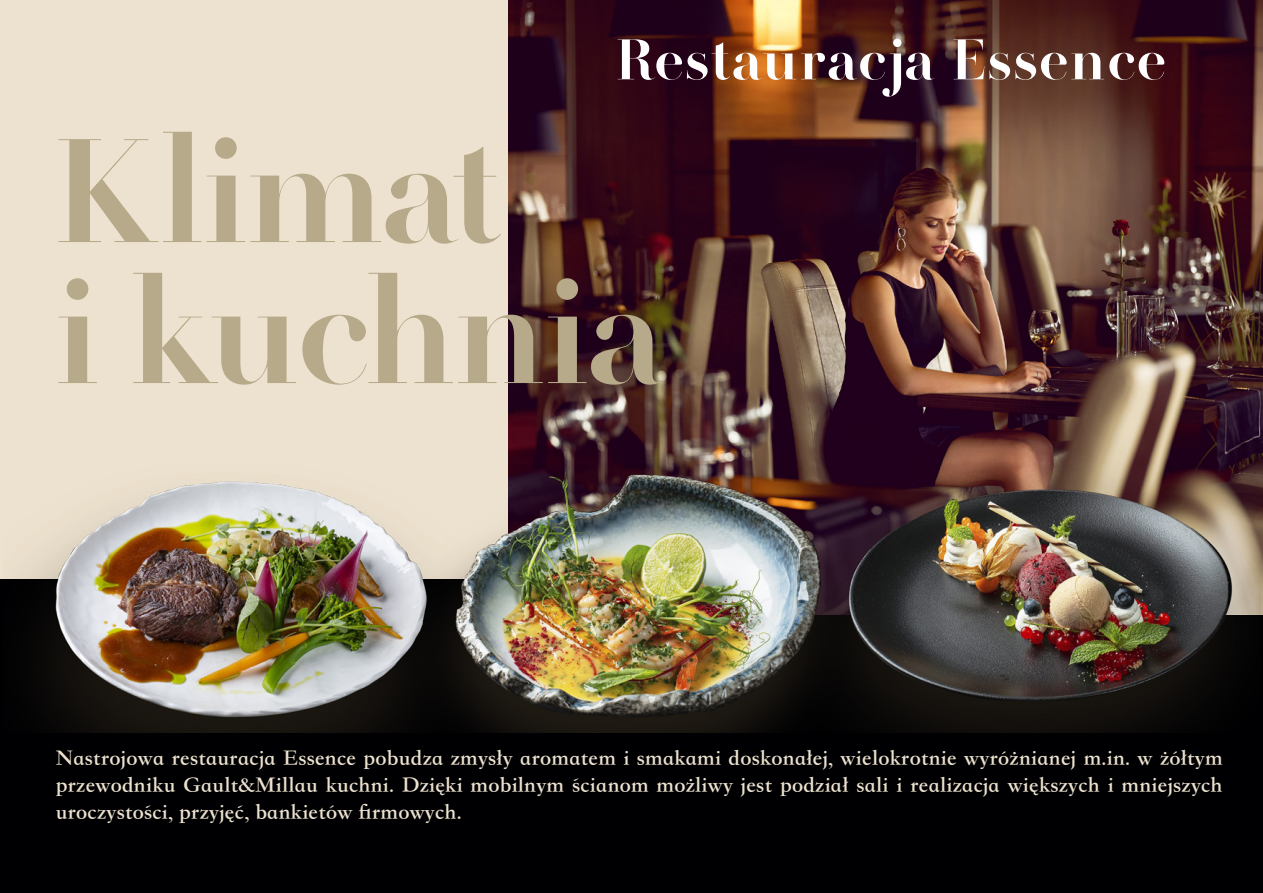
<style>
.page{position:relative;width:1263px;height:893px;background:#fff}
.page>*{position:absolute;margin:0;border:0;box-sizing:border-box;transform-origin:0 0}
.t1{font:147px "LT Afficher Neue Bold Display";color:#b6aa8a}
.t2{font:57px "LT Afficher Neue Bold Display";letter-spacing:.05em;color:#fff}
.t3{font:22.5px/27px "ST Songti SC Bold";letter-spacing:.01em;color:#ede2cf;text-align:justify}
</style>
<div class="page">
<div style="left:0;top:0;width:509px;height:579px;background:#ede2cf"></div>
<div style="left:0;top:579px;width:1263px;height:314px;background:#000002"></div>
<img style="left:509px;top:0;width:754px;height:615px">
<img style="left:3px;top:426px;width:1257px;height:306px">
<p class="t2" style="left:617px;top:24px;width:550px">Restauracja Essence</p>
<p class="t1" style="left:56px;top:100px;width:446px">Klimat</p>
<p class="t1" style="left:56px;top:241px;width:610px">i kuchnia</p>
<p class="t3" style="left:56px;top:745px;width:1168px">Nastrojowa restauracja Essence pobudza zmysły aromatem i smakami doskonałej, wielokrotnie wyróżnianej m.in. w żółtym przewodniku Gault&amp;Millau kuchni. Dzięki mobilnym ścianom możliwy jest podział sali i realizacja większych i mniejszych uroczystości, przyjęć, bankietów firmowych.</p>
</div>
